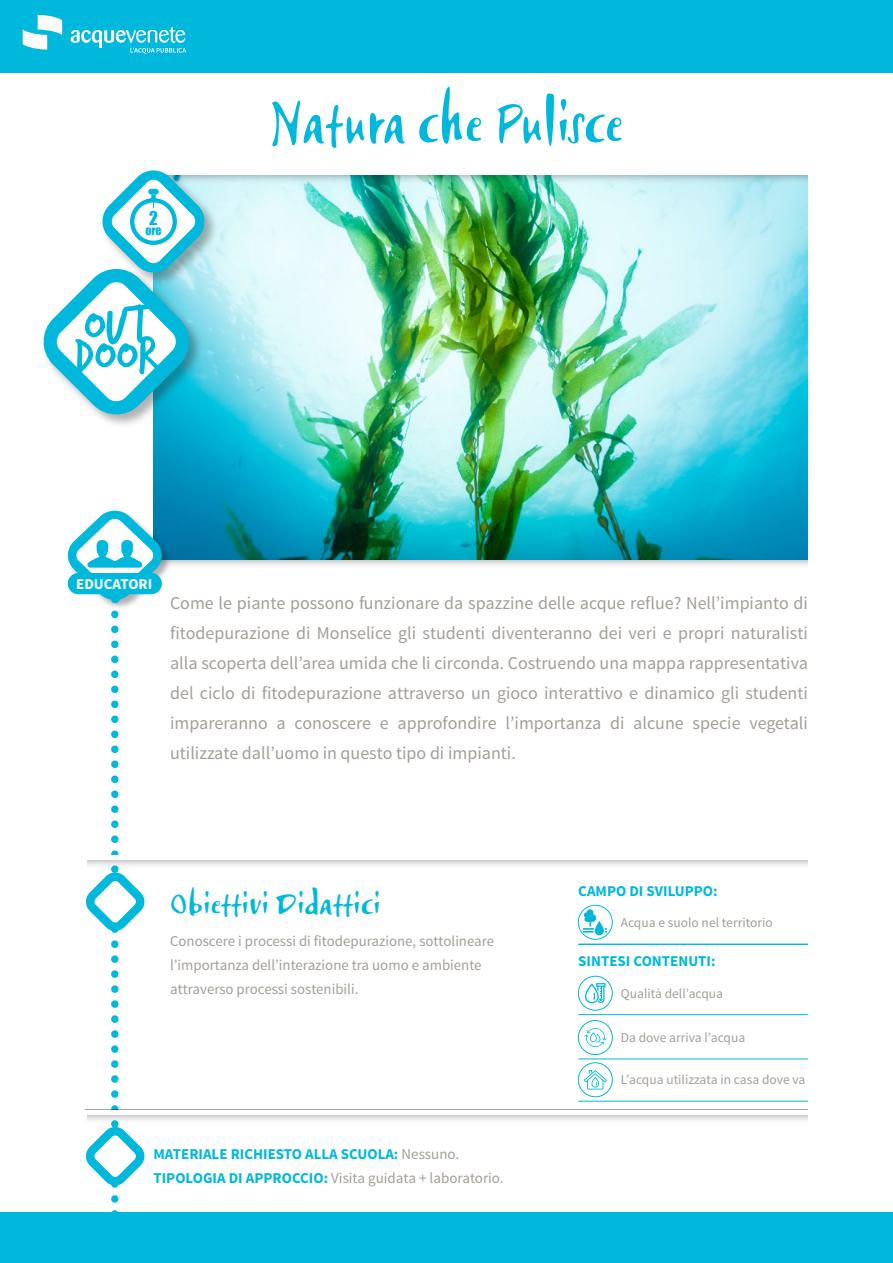
<style>
.page{position:relative;width:893px;height:1263px;background:#fff}
.page>*{position:absolute;margin:0;border:0;box-sizing:border-box;transform-origin:0 0}
.t1{font:57px "Airstream ITC";color:#00b8db;scale:.9 1}
.t2{font:57px "Trash Hand";color:#00b8db}
.t3{font:30px "Airstream ITC";color:#00b8db}
.t4{font:18px/30px "Source Sans Pro";color:#a39e98;text-align:justify}
.t5{font:17.55px "Impact";color:#00b8db}
.t6{font:15px/24px "Source Sans Pro";color:#a39e98}
.t7{font:700 15px "Source Sans Pro";color:#00b8db}
.t8{font:700 15px "Source Sans Pro";color:#fff}
.t9{font:13.5px "Source Sans Pro";color:#a39e98}
.t10{font:11.7px "Impact";color:#00b8db}
.s1{font-weight:400;color:#a39e98}
.s2{font-weight:700;color:#00b8db}
</style>
<div class="page">
<div style="left:0;top:1212px;width:893px;height:51px;background:#00b8db"></div>
<div style="left:0;top:0;width:893px;height:72px;background:#00b8db"></div>
<svg style="left:23px;top:15px;width:39px;height:35px"></svg>
<svg style="left:71px;top:27px;width:115px;height:27px"></svg>
<img style="left:172px;top:559px;width:636px;height:7px">
<img style="left:153px;top:187px;width:655px;height:372px">
<img style="left:219px;top:175px;width:589px;height:12px">
<div style="left:42px;top:267px;width:161px;height:162px;background:#231f20;opacity:.35"></div>
<div style="left:67px;top:510px;width:105px;height:100px;background:#231f20;opacity:.35"></div>
<svg style="left:67px;top:511px;width:97px;height:92px"></svg>
<svg style="left:85px;top:614px;width:61px;height:598px"></svg>
<svg style="left:578px;top:905px;width:34px;height:33px"></svg>
<div style="left:578px;top:905px;width:35px;height:35px;border:1px solid #00b8db;border-radius:50%"></div>
<svg style="left:584px;top:1070px;width:23px;height:19px"></svg>
<div style="left:578px;top:1062px;width:35px;height:35px;border:1px solid #00b8db;border-radius:50%"></div>
<hr style="left:578px;top:1101px;width:230px;height:1px;background:#00b8db">
<div style="left:101px;top:169px;width:118px;height:118px;background:#231f20;opacity:.35"></div>
<svg style="left:42px;top:170px;width:165px;height:244px"></svg>
<div style="left:148px;top:189px;width:11px;height:6px;background:#00b8db;border-radius:3px"></div>
<svg style="left:584px;top:1028px;width:23px;height:19px"></svg>
<div style="left:578px;top:1020px;width:35px;height:35px;border:1px solid #00b8db;border-radius:50%"></div>
<svg style="left:585px;top:983px;width:19px;height:20px"></svg>
<div style="left:578px;top:976px;width:35px;height:34px;border:1px solid #00b8db;border-radius:50%"></div>
<hr style="left:578px;top:944px;width:230px;height:1px;background:#00b8db">
<hr style="left:578px;top:1014px;width:230px;height:1px;background:#00b8db">
<hr style="left:578px;top:1059px;width:230px;height:1px;background:#00b8db">
<p class="t5" style="left:149px;top:204px;width:10px">2</p>
<p class="t10" style="left:145px;top:222px;width:18px">ORE</p>
<p class="t2" style="left:84px;top:297px;width:67px">out</p>
<p class="t2" style="left:74px;top:327px;width:86px">door</p>
<p class="t8" style="left:76px;top:575px;width:78px">EDUCATORI</p>
<p class="t1" style="left:270px;top:84px;width:394px">Natura che Pulisce</p>
<p class="t4" style="left:170px;top:588px;width:639px">Come le piante possono funzionare da spazzine delle acque reflue? Nell’impianto di fitodepurazione di Monselice gli studenti diventeranno dei veri e propri naturalisti alla scoperta dell’area umida che li circonda. Costruendo una mappa rappresentativa del ciclo di fitodepurazione attraverso un gioco interattivo e dinamico gli studenti impareranno a conoscere e approfondire l’importanza di alcune specie vegetali utilizzate dall’uomo in questo tipo di impianti.</p>
<p class="t3" style="left:170px;top:884px;width:212px">Obiettivi Didattici</p>
<p class="t6" style="left:170px;top:929px;width:326px">Conoscere i processi di fitodepurazione, sottolineare l’importanza dell’interazione tra uomo e ambiente attraverso processi sostenibili.</p>
<p class="t7" style="left:153px;top:1144px;width:307px">MATERIALE RICHIESTO ALLA SCUOLA: <span class="s1">Nessuno.</span></p>
<p class="t6" style="left:153px;top:1166px;width:352px"><span class="s2">TIPOLOGIA DI APPROCCIO:</span> Visita guidata + laboratorio.</p>
<p class="t7" style="left:578px;top:881px;width:141px">CAMPO DI SVILUPPO:</p>
<p class="t9" style="left:621px;top:914px;width:153px">Acqua e suolo nel territorio</p>
<p class="t7" style="left:578px;top:951px;width:139px">SINTESI CONTENUTI:</p>
<p class="t9" style="left:621px;top:985px;width:104px">Qualità dell’acqua</p>
<p class="t9" style="left:621px;top:1029px;width:126px">Da dove arriva l’acqua</p>
<p class="t9" style="left:621px;top:1071px;width:186px">L’acqua utilizzata in casa dove va</p>
</div>
